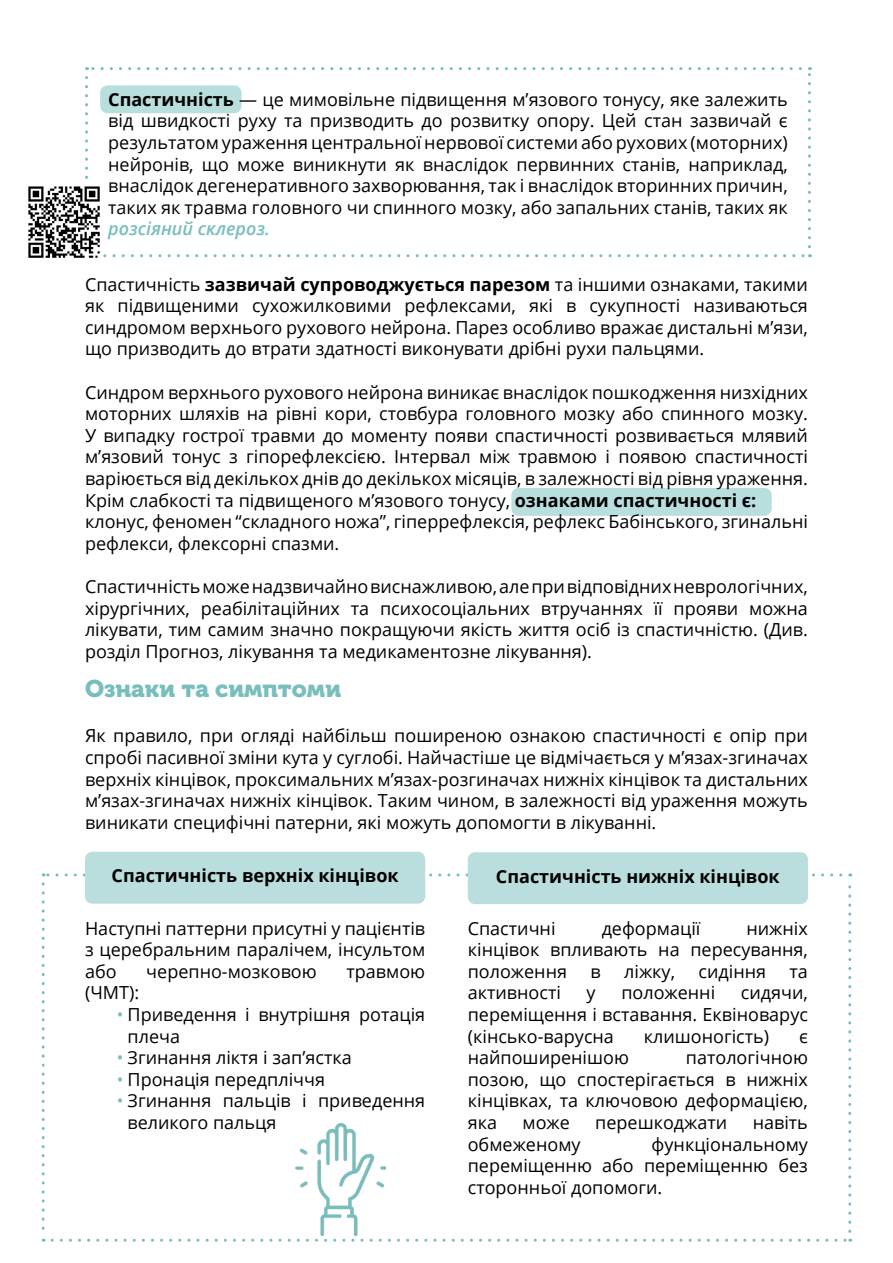
<style>
.page{position:relative;width:893px;height:1263px;background:#fff}
.page>*{position:absolute;margin:0;border:0;box-sizing:border-box;transform-origin:0 0}
.t1{font:24px "Museo Cyrillic 900";color:#77bebd}
.t2{font:18px/21.6px "Open Sans";color:#000;text-align:justify}
.t3{font:700 18px "Open Sans";color:#000}
.t4{font:italic 600 18px "Open Sans";color:#77bebd}
.s1{font-weight:700}
.s2{color:#77bebd}
</style>
<div class="page">
<div style="left:511px;top:488px;width:261px;height:28px;background:#b9dede;border-radius:7px"></div>
<svg style="left:85px;top:78px;width:3px;height:101px"></svg>
<svg style="left:103px;top:254px;width:707px;height:3px"></svg>
<svg style="left:808px;top:67px;width:3px;height:180px"></svg>
<svg style="left:87px;top:67px;width:713px;height:3px"></svg>
<div style="left:100px;top:85px;width:142px;height:28px;background:#b9dede;border-radius:7px"></div>
<img style="left:28px;top:186px;width:72px;height:72px">
<svg style="left:42px;top:884px;width:3px;height:358px"></svg>
<svg style="left:52px;top:1239px;width:799px;height:3px"></svg>
<svg style="left:848px;top:873px;width:3px;height:358px"></svg>
<svg style="left:43px;top:873px;width:798px;height:3px"></svg>
<div style="left:85px;top:852px;width:340px;height:52px;background:#badede;border-radius:7px"></div>
<div style="left:468px;top:852px;width:340px;height:52px;background:#badede;border-radius:7px"></div>
<img style="left:295px;top:1124px;width:91px;height:111px">
<p class="t2" style="left:108px;top:88px;width:681px"><span class="s1">Спастичність</span> — це мимовільне підвищення м’язового тонусу, яке залежить від швидкості руху та призводить до розвитку опору. Цей стан зазвичай є результатом ураження центральної нервової системи або рухових (моторних) нейронів, що може виникнути як внаслідок первинних станів, наприклад, внаслідок дегенеративного захворювання, так і внаслідок вторинних причин, таких як травма головного чи спинного мозку, або запальних станів, таких як</p>
<p class="t4" style="left:108px;top:217px;width:163px">розсіяний склероз.</p>
<p class="t2" style="left:85px;top:273px;width:724px">Спастичність <span class="s1">зазвичай супроводжується парезом</span> та іншими ознаками, такими як підвищеними сухожилковими рефлексами, які в сукупності називаються синдромом верхнього рухового нейрона. Парез особливо вражає дистальні м’язи, що призводить до втрати здатності виконувати дрібні рухи пальцями.</p>
<p class="t2" style="left:85px;top:381px;width:724px;text-align:left">Синдром верхнього рухового нейрона виникає внаслідок пошкодження низхідних моторних шляхів на рівні кори, стовбура головного мозку або спинного мозку.<br>У випадку гострої травми до моменту появи спастичності розвивається млявий м’язовий тонус з гіпорефлексією. Інтервал між травмою і появою спастичності варіюється від декількох днів до декількох місяців, в залежності від рівня ураження.<br>Крім слабкості та підвищеного м’язового тонусу, <span class="s1">ознаками спастичності є: </span>клонус, феномен “складного ножа”, гіперрефлексія, рефлекс Бабінського, згинальні рефлекси, флексорні спазми.</p>
<p class="t2" style="left:85px;top:575px;width:724px">Спастичність може надзвичайно виснажливою, але при відповідних неврологічних, хірургічних, реабілітаційних та психосоціальних втручаннях її прояви можна лікувати, тим самим значно покращуючи якість життя осіб із спастичністю. (Див. розділ Прогноз, лікування та медикаментозне лікування).</p>
<h1 class="t1" style="left:85px;top:675px;width:258px">Ознаки та симптоми</h1>
<p class="t2" style="left:85px;top:725px;width:724px">Як правило, при огляді найбільш поширеною ознакою спастичності є опір при спробі пасивної зміни кута у суглобі. Найчастіше це відмічається у м’язах-згиначах верхніх кінцівок, проксимальних м’язах-розгиначах нижніх кінцівок та дистальних м’язах-згиначах нижніх кінцівок. Таким чином, в залежності від ураження можуть виникати специфічні патерни, які можуть допомогти в лікуванні.</p>
<p class="t3" style="left:112px;top:863px;width:289px">Спастичність верхніх кінцівок</p>
<p class="t3" style="left:496px;top:863px;width:285px">Спастичність нижніх кінцівок</p>
<p class="t2" style="left:85px;top:917px;width:342px">Наступні паттерни присутні у пацієнтів з церебральним паралічем, інсультом або</p>
<p class="t2" style="left:468px;top:917px;width:89px">Спастичні</p>
<p class="t2" style="left:602px;top:917px;width:100px">деформації</p>
<p class="t2" style="left:468px;top:917px;width:342px;text-indent:279px">нижніх кінцівок впливають на пересування, положення</p>
<p class="t2" style="left:590px;top:960px;width:12px">в</p>
<p class="t2" style="left:624px;top:960px;width:52px">ліжку,</p>
<p class="t2" style="left:698px;top:960px;width:69px">сидіння</p>
<p class="t2" style="left:789px;top:960px;width:20px">та</p>
<p class="t2" style="left:146px;top:960px;width:172px">черепно-мозковою</p>
<p class="t2" style="left:346px;top:960px;width:80px">травмою</p>
<p class="t2" style="left:85px;top:982px;width:56px">(ЧМТ):</p>
<p class="t2" style="left:128px;top:1003px;width:299px;text-indent:-11px"><span class="s2">•</span> Приведення і внутрішня ротація плеча</p>
<p class="t2" style="left:117px;top:1046px;width:236px"><span class="s2">•</span> Згинання ліктя і зап’ястка</p>
<p class="t2" style="left:117px;top:1068px;width:210px"><span class="s2">•</span> Пронація передпліччя</p>
<p class="t2" style="left:128px;top:1090px;width:299px;text-indent:-11px"><span class="s2">•</span> Згинання пальців і приведення великого пальця</p>
<p class="t2" style="left:468px;top:982px;width:95px">активності</p>
<p class="t2" style="left:587px;top:982px;width:11px">у</p>
<p class="t2" style="left:621px;top:982px;width:95px">положенні</p>
<p class="t2" style="left:468px;top:982px;width:342px;text-indent:273px">сидячи, переміщення і вставання. Еквіноварус (кінсько-варусна</p>
<p class="t2" style="left:644px;top:1025px;width:127px">клишоногість)</p>
<p class="t2" style="left:799px;top:1025px;width:10px">є</p>
<p class="t2" style="left:468px;top:1046px;width:163px">найпоширенішою</p>
<p class="t2" style="left:468px;top:1046px;width:342px;text-indent:218px">патологічною позою, що спостерігається в нижніх кінцівках, та ключовою деформацією, яка</p>
<p class="t2" style="left:522px;top:1111px;width:49px">може</p>
<p class="t2" style="left:595px;top:1111px;width:134px">перешкоджати</p>
<p class="t2" style="left:753px;top:1111px;width:57px">навіть</p>
<p class="t2" style="left:468px;top:1133px;width:114px">обмеженому</p>
<p class="t2" style="left:468px;top:1133px;width:342px;text-indent:184px">функціональному переміщенню або переміщенню без сторонньої допомоги.</p>
</div>
